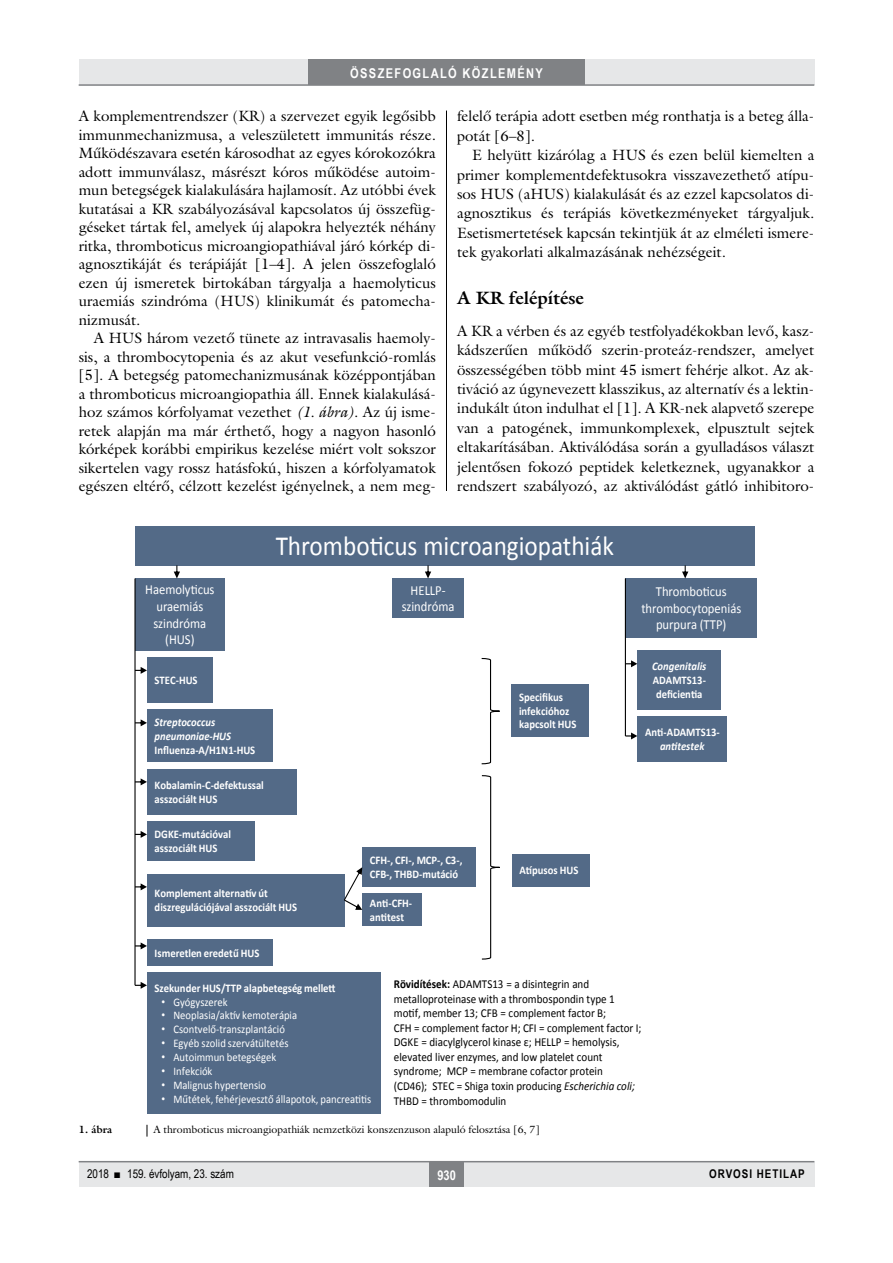
<style>
.page{position:relative;width:893px;height:1263px;background:#fff}
.page>*{position:absolute;margin:0;border:0;box-sizing:border-box;transform-origin:0 0}
.t1{font:27.75px "Calibri";color:#fff;scale:.91 1}
.alcimbold{font:700 18px "Galliard Reg";color:#000}
.Body_tompa{font:15px/18.5px "Galliard Reg";color:#000;text-align:justify}
.Body_Text{font:15px/18.5px "Galliard Reg";color:#000;text-align:justify}
.t2{font:13.8px/16.6px "Calibri";color:#fff;text-align:center;scale:.91 1}
.t3{font:700 13.5px "Arial Narrow";letter-spacing:.1em;color:#fff}
.t4{font:12.15px/14.5px "Calibri";color:#000;scale:.91 1}
.t5{font:12px "Arial Narrow";color:#000}
.t6{font:700 12px "Arial Narrow";letter-spacing:.08em;color:#000}
.t7{font:700 11.7px/13.8px "Calibri";color:#fff;scale:.91 1}
.t8{font:11.7px "Calibri";color:#fff;scale:.91 1}
.t9{font:italic 700 11.7px/13.8px "Calibri";color:#fff;scale:.91 1}
.kepalairas2{font:10.5px "Galliard Reg";color:#000}
.kepalairas1{font:700 10.5px "Galliard Reg";color:#000}
.s1{font-style:italic}
.s2{font-style:normal}
.s3{font-family:"Arial"}
.s4{font-weight:700}
</style>
<div class="page">
<div style="left:79px;top:1161px;width:735px;height:25px;background:#e6e7e8"></div>
<hr style="left:79px;top:1161px;width:735px;height:1px;background:#808285">
<div style="left:430px;top:1161px;width:34px;height:25px;background:#808285"></div>
<div style="left:79px;top:60px;width:735px;height:25px;background:#e6e7e8"></div>
<div style="left:308px;top:60px;width:277px;height:25px;background:#808285"></div>
<hr style="left:79px;top:84px;width:735px;height:2px;background:#808285">
<hr style="left:446px;top:111px;width:1px;height:1026px;background:#000">
<div style="left:79px;top:491px;width:735px;height:634px;background:#fff"></div>
<div style="left:135px;top:526px;width:620px;height:39px;background:#536a87"></div>
<div style="left:392px;top:578px;width:72px;height:40px;background:#536a87"></div>
<div style="left:135px;top:578px;width:90px;height:73px;background:#536a87"></div>
<div style="left:147px;top:710px;width:126px;height:52px;background:#536a87"></div>
<div style="left:147px;top:657px;width:66px;height:46px;background:#536a87"></div>
<div style="left:147px;top:769px;width:149px;height:46px;background:#536a87"></div>
<div style="left:147px;top:821px;width:108px;height:40px;background:#536a87"></div>
<div style="left:147px;top:874px;width:197px;height:52px;background:#536a87"></div>
<div style="left:147px;top:939px;width:126px;height:27px;background:#536a87"></div>
<div style="left:147px;top:972px;width:233px;height:142px;background:#536a87"></div>
<hr style="left:134px;top:578px;width:2px;height:407px;background:#000">
<svg style="left:135px;top:667px;width:12px;height:7px"></svg>
<svg style="left:135px;top:719px;width:12px;height:7px"></svg>
<svg style="left:135px;top:778px;width:12px;height:7px"></svg>
<svg style="left:135px;top:831px;width:12px;height:7px"></svg>
<svg style="left:135px;top:883px;width:12px;height:7px"></svg>
<svg style="left:135px;top:942px;width:12px;height:7px"></svg>
<svg style="left:135px;top:982px;width:12px;height:7px"></svg>
<div style="left:362px;top:847px;width:114px;height:40px;background:#536a87"></div>
<div style="left:362px;top:893px;width:60px;height:33px;background:#536a87"></div>
<svg style="left:344px;top:867px;width:18px;height:43px"></svg>
<div style="left:625px;top:578px;width:132px;height:59px;background:#536a87"></div>
<div style="left:637px;top:651px;width:84px;height:59px;background:#536a87"></div>
<div style="left:637px;top:716px;width:90px;height:46px;background:#536a87"></div>
<hr style="left:625px;top:578px;width:1px;height:158px;background:#000">
<svg style="left:625px;top:732px;width:12px;height:7px"></svg>
<svg style="left:626px;top:660px;width:11px;height:7px"></svg>
<svg style="left:174px;top:565px;width:6px;height:13px"></svg>
<svg style="left:425px;top:565px;width:6px;height:13px"></svg>
<svg style="left:682px;top:565px;width:6px;height:13px"></svg>
<svg style="left:481px;top:775px;width:19px;height:185px"></svg>
<div style="left:512px;top:854px;width:77px;height:32px;background:#536a87"></div>
<svg style="left:481px;top:658px;width:19px;height:107px"></svg>
<div style="left:511px;top:684px;width:78px;height:53px;background:#536a87"></div>
<p class="t3" style="left:350px;top:63px;width:194px">ÖSSZEFOGLALÓ KÖZLEMÉNY</p>
<p class="Body_tompa" style="left:79px;top:107px;width:359px">A komplementrendszer (KR) a szervezet egyik legősibb immunmechanizmusa, a veleszületett immunitás része.<br>Működészavara esetén károsodhat az egyes kórokozókra adott immunválasz, másrészt kóros működése autoim&shy;mun betegségek kialakulására hajlamosít. Az utóbbi évek kutatásai a KR szabályozásával kapcsolatos új összefüg&shy;géseket tártak fel, amelyek új alapokra helyezték néhány ritka, thromboticus microangiopathiával járó kórkép di&shy;agnosztikáját és terápiáját [1–4]. A jelen összefoglaló ezen új ismeretek birtokában tárgyalja a haemolyticus uraemiás szindróma (HUS) klinikumát és patomecha&shy;nizmusát.</p>
<p class="Body_Text" style="left:79px;top:329px;width:359px;text-indent:15px">A HUS három vezető tünete az intravasalis haemoly&shy;sis, a thrombocytopenia és az akut vesefunkció-romlás [5]. A betegség patomechanizmusának középpontjában a thromboticus microangiopathia áll. Ennek kialakulásá&shy;hoz számos kórfolyamat vezethet <span class="s1">(1. ábra)</span>. Az új isme&shy;retek alapján ma már érthető, hogy a nagyon hasonló kórképek korábbi empirikus kezelése miért volt sokszor sikertelen vagy rossz hatásfokú, hiszen a kórfolyamatok egészen eltérő, célzott kezelést igényelnek, a nem meg-</p>
<p class="Body_Text" style="left:457px;top:106px;width:359px;line-height:19.4px">felelő terápia adott esetben még ronthatja is a beteg álla&shy;potát [6–8].</p>
<p class="Body_Text" style="left:457px;top:145px;width:359px;line-height:19.4px;text-indent:15px">E helyütt kizárólag a HUS és ezen belül kiemelten a primer komplementdefektusokra visszavezethető atípu&shy;sos HUS (aHUS) kialakulását és az ezzel kapcsolatos di&shy;agnosztikus és terápiás következményeket tárgyaljuk.<br>Esetismertetések kapcsán tekintjük át az elméleti ismere&shy;tek gyakorlati alkalmazásának nehézségeit.</p>
<p class="alcimbold" style="left:457px;top:287px;width:128px">A KR felépítése</p>
<p class="Body_tompa" style="left:457px;top:321px;width:359px;line-height:19.4px;text-align:left">A KR a vérben és az egyéb testfolyadékokban levő, kasz&shy;kádszerűen működő szerin-proteáz-rendszer, amelyet összességében több mint 45 ismert fehérje alkot. Az ak&shy;tiváció az úgynevezett klasszikus, az alternatív és a lektin&shy;indukált úton indulhat el [1]. A KR-nek alapvető szerepe van a patogének, immunkomplexek, elpusztult sejtek eltakarításában. Aktiválódása során a gyulladásos választ jelentősen fokozó peptidek keletkeznek, ugyanakkor a rendszert szabályozó, az aktiválódást gátló inhibitoro-</p>
<p class="t2" style="left:145px;top:581px;width:78px">Haemolyticus uraemiás szindróma (HUS)</p>
<p class="t7" style="left:155px;top:673px;width:49px">STEC-HUS</p>
<p class="t9" style="left:155px;top:715px;width:112px">Streptococcus pneumoniae-HUS<br><span class="s2">Influenza-A/H1N1-HUS</span></p>
<p class="t1" style="left:276px;top:528px;width:373px">Thromboticus microangiopathiák</p>
<p class="t2" style="left:402px;top:582px;width:60px">HELLP&shy;szindróma</p>
<p class="t7" style="left:519px;top:690px;width:65px">Specifikus infekcióhoz kapcsolt HUS</p>
<p class="t2" style="left:641px;top:583px;width:111px">Thromboticus thrombocytopeniás purpura (TTP)</p>
<p class="t7" style="left:652px;top:659px;width:61px;text-align:justify"><span class="s1">Congenitalis </span>ADAMTS13- deficientia</p>
<p class="t7" style="left:645px;top:725px;width:83px;text-align:center">Anti-ADAMTS13- <span class="s1">antitestek</span></p>
<p class="t7" style="left:155px;top:778px;width:121px">Kobalamin-C-defektussal asszociált HUS</p>
<p class="t7" style="left:155px;top:827px;width:85px">DGKE-mutációval asszociált HUS</p>
<p class="t7" style="left:155px;top:886px;width:158px">Komplement alternatív út diszregulációjával asszociált HUS</p>
<p class="t7" style="left:155px;top:946px;width:117px">Ismeretlen eredetű HUS</p>
<p class="t7" style="left:155px;top:981px;width:200px">Szekunder HUS/TTP alapbetegség mellett</p>
<p class="t8" style="left:161px;top:994px;width:74px"><span class="s3">•</span> Gyógyszerek</p>
<p class="t8" style="left:161px;top:1008px;width:151px"><span class="s3">•</span> Neoplasia/aktív kemoterápia</p>
<p class="t8" style="left:162px;top:1022px;width:137px"><span class="s3">•</span> Csontvelő-transzplantáció</p>
<p class="t8" style="left:162px;top:1036px;width:141px"><span class="s3">•</span> Egyéb szolid szervátültetés</p>
<p class="t8" style="left:162px;top:1050px;width:127px"><span class="s3">•</span> Autoimmun betegségek</p>
<p class="t8" style="left:162px;top:1064px;width:57px"><span class="s3">•</span> Infekciók</p>
<p class="t8" style="left:162px;top:1077px;width:117px"><span class="s3">•</span> Malignus hypertensio</p>
<p class="t8" style="left:162px;top:1091px;width:232px"><span class="s3">•</span> Műtétek, fehérjevesztő állapotok, pancreatitis</p>
<p class="t7" style="left:370px;top:853px;width:103px">CFH-, CFI-, MCP-, C3-,<br>CFB-, THBD-mutáció</p>
<p class="t7" style="left:370px;top:896px;width:48px">Anti-CFH&shy;antitest</p>
<p class="t7" style="left:519px;top:863px;width:66px">Atípusos HUS</p>
<p class="t4" style="left:394px;top:977px;width:274px"><span class="s4">Rövidítések:</span> ADAMTS13 = a disintegrin and metalloproteinase with a thrombospondin type 1 motif, member 13; CFB = complement factor B;<br>CFH = complement factor H; CFI = complement factor I; DGKE = diacylglycerol kinase ε; HELLP = hemolysis, elevated liver enzymes, and low platelet count syndrome; MCP = membrane cofactor protein<br>(CD46); STEC = Shiga toxin producing <span class="s1">Escherichia coli; </span>THBD = thrombomodulin</p>
<p class="kepalairas1" style="left:79px;top:1123px;width:35px">1. ábra</p>
<p class="kepalairas2" style="left:153px;top:1123px;width:388px">A thromboticus microangiopathiák nemzetközi konszenzuson alapuló felosztása [6, 7]</p>
<p class="t5" style="left:87px;top:1165px;width:148px">2018 ■ 159. évfolyam, 23. szám</p>
<p class="t3" style="left:437px;top:1165px;width:20px">930</p>
<p class="t6" style="left:709px;top:1165px;width:97px">ORVOSI HETILAP</p>
</div>
